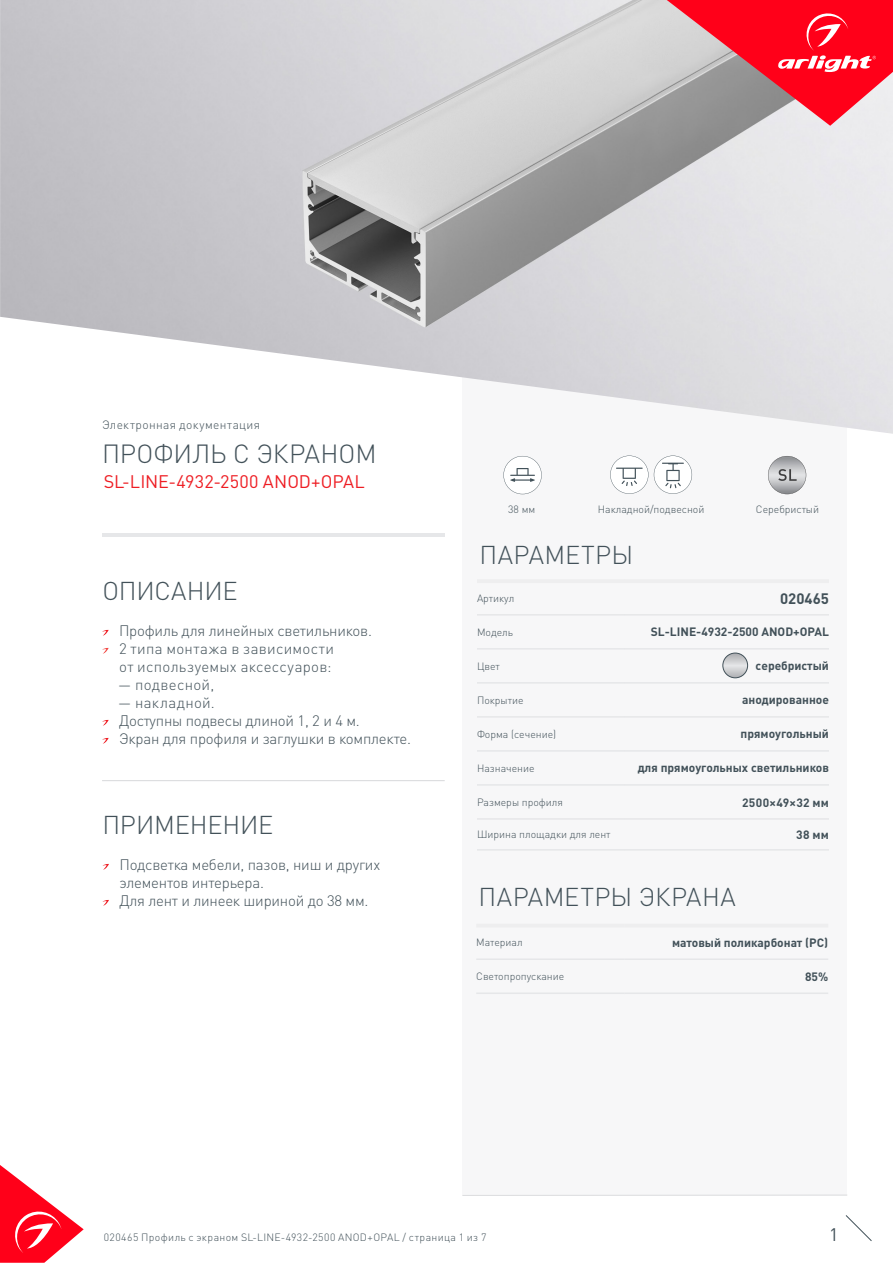
<style>
.page{position:relative;width:893px;height:1263px;background:#fff}
.page>*{position:absolute;margin:0;border:0;box-sizing:border-box;transform-origin:0 0}
.t1{font:300 25.95px "DIN Pro";letter-spacing:-.005em;color:#425159}
.t2{font:300 25.5px "DIN Pro";letter-spacing:-.005em;color:#425159}
.t3{font:300 25.5px "DIN Pro";letter-spacing:.02em;color:#425159}
.t4{font:300 25.5px "DIN Pro";letter-spacing:.015em;color:#425159}
.t5{font:18px "DIN Pro";color:#ee1d23}
.t6{font:18px "DIN Pro";color:#425159}
.t7{font:300 15px/18px "DIN Pro";letter-spacing:-.015em;color:#425159}
.t8{font:300 15px/18px "DIN Pro";letter-spacing:.02em;color:#425159}
.t9{font:700 15px "DIN Pro";color:#425159}
.t10{font:700 12px "DIN Pro";color:#425159}
.t11{font:300 12px "DIN Pro";letter-spacing:.03em;color:#425159}
.t12{font:700 12px "DIN Pro";letter-spacing:.02em;color:#425159}
.t13{font:300 10.5px "DIN Pro";color:#425159}
.t14{font:300 10.5px "DIN Pro";letter-spacing:.04em;color:#425159}
</style>
<div class="page">
<svg style="left:0;top:1165px;width:84px;height:98px"></svg>
<svg style="left:845px;top:1215px;width:27px;height:26px"></svg>
<div style="left:462px;top:250px;width:385px;height:946px;background:#f7f7f8"></div>
<img style="left:0;top:0;width:893px;height:434px">
<hr style="left:102px;top:534px;width:342px;height:3px;background:#e6e7e9">
<hr style="left:477px;top:579px;width:148px;height:4px;background:#eeeeef">
<hr style="left:625px;top:579px;width:204px;height:4px;background:#eeeeef">
<hr style="left:477px;top:614px;width:148px;height:1px;background:#e6e7e9">
<hr style="left:625px;top:614px;width:204px;height:1px;background:#e6e7e9">
<hr style="left:477px;top:648px;width:148px;height:2px;background:#e6e7e9">
<hr style="left:625px;top:648px;width:204px;height:2px;background:#e6e7e9">
<hr style="left:477px;top:682px;width:148px;height:2px;background:#e6e7e9">
<hr style="left:625px;top:682px;width:204px;height:2px;background:#e6e7e9">
<hr style="left:477px;top:716px;width:148px;height:2px;background:#e6e7e9">
<hr style="left:625px;top:716px;width:204px;height:2px;background:#e6e7e9">
<hr style="left:477px;top:750px;width:148px;height:2px;background:#e6e7e9">
<hr style="left:625px;top:750px;width:204px;height:2px;background:#e6e7e9">
<hr style="left:477px;top:784px;width:148px;height:2px;background:#e6e7e9">
<hr style="left:625px;top:784px;width:204px;height:2px;background:#e6e7e9">
<hr style="left:477px;top:818px;width:148px;height:2px;background:#e6e7e9">
<hr style="left:625px;top:818px;width:204px;height:2px;background:#e6e7e9">
<hr style="left:477px;top:849px;width:148px;height:2px;background:#e6e7e9">
<hr style="left:625px;top:849px;width:204px;height:2px;background:#e6e7e9">
<hr style="left:462px;top:1195px;width:385px;height:1px;background:#dcdddf">
<svg style="left:667px;top:0;width:226px;height:126px;background:#e15563"></svg>
<svg style="left:102px;top:864px;width:7px;height:6px"></svg>
<svg style="left:102px;top:900px;width:7px;height:6px"></svg>
<hr style="left:102px;top:780px;width:343px;height:1px;background:#dcdddf">
<svg style="left:503px;top:456px;width:39px;height:38px"></svg>
<svg style="left:610px;top:456px;width:38px;height:38px"></svg>
<svg style="left:654px;top:456px;width:38px;height:38px"></svg>
<svg style="left:102px;top:630px;width:7px;height:6px"></svg>
<svg style="left:102px;top:648px;width:7px;height:6px"></svg>
<svg style="left:102px;top:720px;width:7px;height:6px"></svg>
<svg style="left:102px;top:738px;width:7px;height:6px"></svg>
<hr style="left:476px;top:924px;width:148px;height:3px;background:#eeeeef">
<hr style="left:624px;top:924px;width:204px;height:3px;background:#eeeeef">
<hr style="left:476px;top:958px;width:148px;height:2px;background:#e6e7e9">
<hr style="left:624px;top:958px;width:204px;height:2px;background:#e6e7e9">
<hr style="left:476px;top:992px;width:148px;height:2px;background:#e6e7e9">
<hr style="left:624px;top:992px;width:204px;height:2px;background:#e6e7e9">
<svg style="left:768px;top:456px;width:38px;height:38px"></svg>
<svg style="left:723px;top:653px;width:25px;height:25px"></svg>
<div style="left:722px;top:653px;width:26px;height:25px;border:1px solid #425159;border-radius:50%"></div>
<p class="t11" style="left:102px;top:417px;width:160px">Электронная документация</p>
<p class="t1" style="left:102px;top:436px;width:276px">ПРОФИЛЬ С ЭКРАНОМ</p>
<p class="t5" style="left:104px;top:470px;width:263px">SL-LINE-4932-2500 ANOD+OPAL</p>
<p class="t2" style="left:102px;top:573px;width:137px">ОПИСАНИЕ</p>
<p class="t7" style="left:119px;top:620px;width:254px">Профиль для линейных светильников.</p>
<p class="t8" style="left:119px;top:638px;width:217px">2 типа монтажа в зависимости от используемых аксессуаров:</p>
<p class="t8" style="left:118px;top:674px;width:97px">— подвесной,</p>
<p class="t8" style="left:118px;top:692px;width:98px">— накладной.</p>
<p class="t7" style="left:119px;top:710px;width:242px">Доступны подвесы длиной 1, 2 и 4 м.</p>
<p class="t7" style="left:119px;top:728px;width:293px">Экран для профиля и заглушки в комплекте.</p>
<p class="t2" style="left:102px;top:807px;width:172px">ПРИМЕНЕНИЕ</p>
<p class="t7" style="left:119px;top:854px;width:262px">Подсветка мебели, пазов, ниш и других элементов интерьера.</p>
<p class="t7" style="left:119px;top:890px;width:251px">Для лент и линеек шириной до 38 мм.</p>
<p class="t13" style="left:508px;top:502px;width:29px">38 мм</p>
<p class="t13" style="left:598px;top:502px;width:108px">Накладной/подвесной</p>
<p class="t13" style="left:756px;top:502px;width:65px">Серебристый</p>
<p class="t4" style="left:479px;top:537px;width:155px">ПАРАМЕТРЫ</p>
<p class="t13" style="left:477px;top:591px;width:39px">Артикул</p>
<p class="t9" style="left:780px;top:588px;width:50px">020465</p>
<p class="t13" style="left:477px;top:625px;width:38px">Модель</p>
<p class="t10" style="left:651px;top:624px;width:180px">SL-LINE-4932-2500 ANOD+OPAL</p>
<p class="t13" style="left:477px;top:659px;width:24px">Цвет</p>
<p class="t10" style="left:756px;top:658px;width:75px">серебристый</p>
<p class="t13" style="left:477px;top:693px;width:48px">Покрытие</p>
<p class="t10" style="left:742px;top:692px;width:88px">анодированное</p>
<p class="t13" style="left:477px;top:727px;width:81px">Форма (сечение)</p>
<p class="t10" style="left:741px;top:726px;width:90px">прямоугольный</p>
<p class="t13" style="left:477px;top:761px;width:59px">Назначение</p>
<p class="t10" style="left:638px;top:760px;width:193px">для прямоугольных светильников</p>
<p class="t13" style="left:477px;top:795px;width:87px">Размеры профиля</p>
<p class="t12" style="left:742px;top:794px;width:88px">2500×49×32 мм</p>
<p class="t13" style="left:477px;top:827px;width:135px">Ширина площадки для лент</p>
<p class="t10" style="left:796px;top:826px;width:34px">38 мм</p>
<p class="t3" style="left:479px;top:879px;width:258px">ПАРАМЕТРЫ ЭКРАНА</p>
<p class="t13" style="left:476px;top:935px;width:48px">Материал</p>
<p class="t10" style="left:672px;top:934px;width:158px">матовый поликарбонат (PC)</p>
<p class="t13" style="left:476px;top:969px;width:90px">Светопропускание</p>
<p class="t10" style="left:805px;top:968px;width:25px">85%</p>
<p class="t14" style="left:104px;top:1230px;width:384px">020465 Профиль с экраном SL-LINE-4932-2500 ANOD+OPAL / страница 1 из 7</p>
<p class="t6" style="left:829px;top:1222px;width:11px">1</p>
</div>
